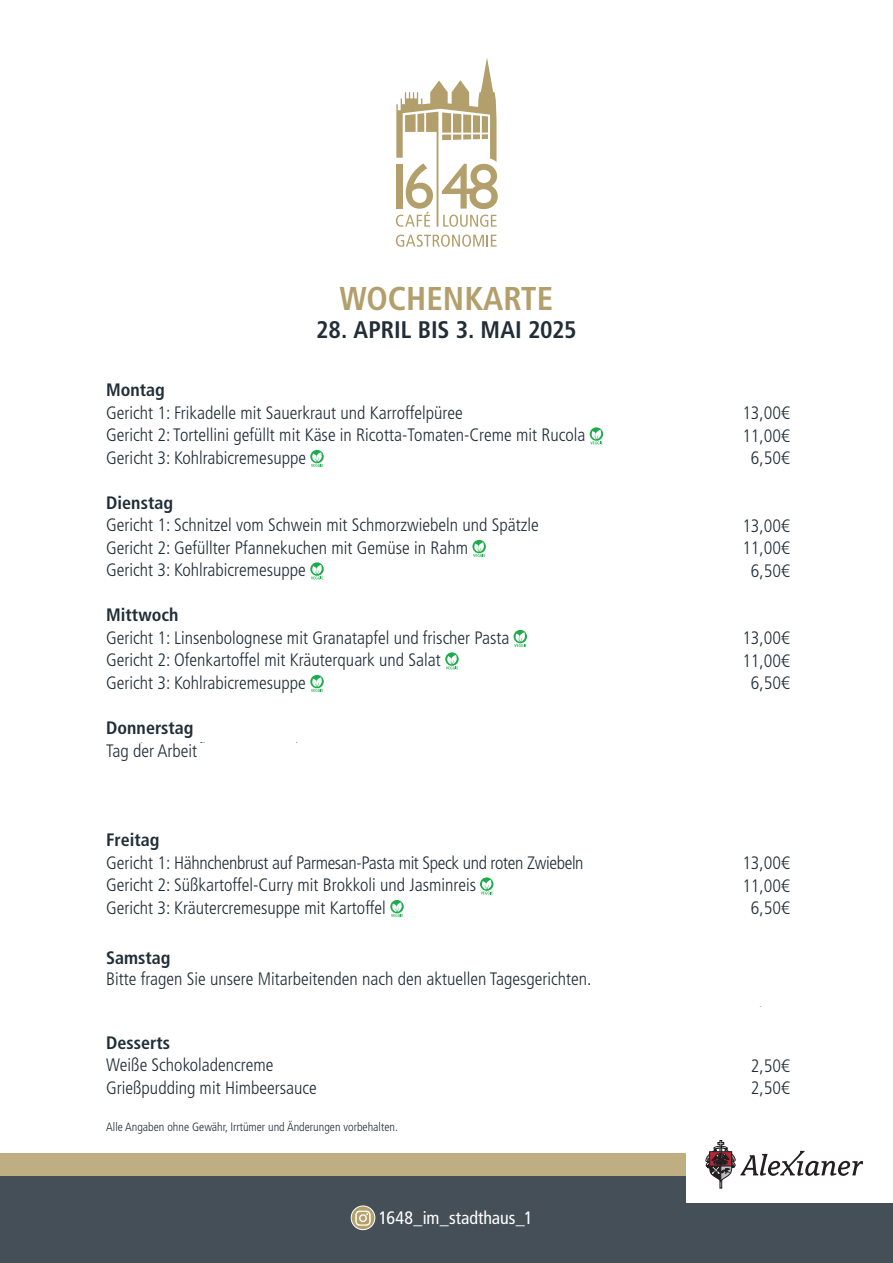
<style>
.page{position:relative;width:893px;height:1263px;background:#fff}
.page>*{position:absolute;margin:0;border:0;box-sizing:border-box;transform-origin:0 0}
.t1{font:700 condensed 33px "Frutiger LT Std";color:#b39f6b}
.t2{font:700 condensed 24px "Frutiger LT Std";color:#212e38}
.t3{font:300 condensed 18px/22.5px "Frutiger LT Std";color:#212e38}
.t4{font:700 condensed 18px "Frutiger LT Std";color:#212e38}
.t5{font:condensed 18px "Frutiger LT Std";letter-spacing:-.005em;color:#fff}
.t6{font:300 condensed 12px "Frutiger LT Std";color:#212e38}
</style>
<div class="page">
<svg style="left:590px;top:427px;width:13px;height:14px"></svg>
<svg style="left:590px;top:430px;width:13px;height:14px"></svg>
<div style="left:310px;top:450px;width:14px;height:13px;background:#1cac4b;border-radius:50%"></div>
<svg style="left:310px;top:452px;width:14px;height:15px"></svg>
<div style="left:472px;top:540px;width:14px;height:13px;background:#1cac4b;border-radius:50%"></div>
<svg style="left:472px;top:542px;width:14px;height:15px"></svg>
<svg style="left:310px;top:562px;width:14px;height:14px"></svg>
<svg style="left:310px;top:565px;width:14px;height:14px"></svg>
<svg style="left:514px;top:630px;width:13px;height:13px"></svg>
<svg style="left:514px;top:632px;width:13px;height:15px"></svg>
<svg style="left:445px;top:652px;width:14px;height:14px"></svg>
<svg style="left:445px;top:655px;width:14px;height:14px"></svg>
<div style="left:310px;top:675px;width:14px;height:13px;background:#1cac4b;border-radius:50%"></div>
<svg style="left:310px;top:677px;width:14px;height:15px"></svg>
<svg style="left:480px;top:877px;width:13px;height:14px"></svg>
<svg style="left:480px;top:880px;width:13px;height:14px"></svg>
<div style="left:390px;top:900px;width:14px;height:13px;background:#1cac4b;border-radius:50%"></div>
<svg style="left:390px;top:902px;width:14px;height:15px"></svg>
<div style="left:0;top:1153px;width:893px;height:110px;background:#bfae82"></div>
<div style="left:0;top:1176px;width:893px;height:87px;background:#444f58"></div>
<div style="left:686px;top:1132px;width:207px;height:71px;background:#fff"></div>
<svg style="left:706px;top:1140px;width:157px;height:48px"></svg>
<img style="left:351px;top:1206px;width:24px;height:24px;border-radius:12px">
<div style="left:351px;top:1205px;width:24px;height:25px;border:1px solid #fff;border-radius:50%"></div>
<svg style="left:396px;top:235px;width:101px;height:12px"></svg>
<svg style="left:396px;top:58px;width:102px;height:169px"></svg>
<h1 class="t1" style="left:340px;top:279px;width:215px">WOCHENKARTE</h1>
<h2 class="t2" style="left:316px;top:316px;width:262px">28. APRIL BIS 3. MAI 2025</h2>
<p class="t4" style="left:106px;top:379px;width:60px">Montag</p>
<p class="t3" style="left:106px;top:402px;width:481px">Gericht 1: Frikadelle mit Sauerkraut und Karroffelpüree<br>Gericht 2: Tortellini gefüllt mit Käse in Ricotta-Tomaten-Creme mit Rucola<br>Gericht 3: Kohlrabicremesuppe</p>
<p class="t4" style="left:106px;top:492px;width:68px">Dienstag</p>
<p class="t3" style="left:106px;top:514px;width:434px">Gericht 1: Schnitzel vom Schwein mit Schmorzwiebeln und Spätzle<br>Gericht 2: Gefüllter Pfannekuchen mit Gemüse in Rahm<br>Gericht 3: Kohlrabicremesuppe</p>
<p class="t4" style="left:106px;top:604px;width:74px">Mittwoch</p>
<p class="t3" style="left:106px;top:627px;width:405px">Gericht 1: Linsenbolognese mit Granatapfel und frischer Pasta<br>Gericht 2: Ofenkartoffel mit Kräuterquark und Salat<br>Gericht 3: Kohlrabicremesuppe</p>
<p class="t4" style="left:106px;top:717px;width:89px">Donnerstag</p>
<p class="t3" style="left:106px;top:740px;width:93px">Tag der Arbeit</p>
<p class="t4" style="left:106px;top:829px;width:55px">Freitag</p>
<p class="t3" style="left:106px;top:852px;width:479px">Gericht 1: Hähnchenbrust auf Parmesan-Pasta mit Speck und roten Zwiebeln<br>Gericht 2: Süßkartoffel-Curry mit Brokkoli und Jasminreis<br>Gericht 3: Kräutercremesuppe mit Kartoffel</p>
<p class="t4" style="left:106px;top:947px;width:66px">Samstag</p>
<p class="t3" style="left:106px;top:967px;width:487px">Bitte fragen Sie unsere Mitarbeitenden nach den aktuellen Tagesgerichten.</p>
<p class="t4" style="left:106px;top:1032px;width:65px">Desserts</p>
<p class="t3" style="left:106px;top:1054px;width:212px">Weiße Schokoladencreme<br>Grießpudding mit Himbeersauce</p>
<p class="t6" style="left:106px;top:1120px;width:293px">Alle Angaben ohne Gewähr, Irrtümer und Änderungen vorbehalten.</p>
<p class="t5" style="left:379px;top:1208px;width:155px">1648_im_stadthaus_1</p>
<p class="t3" style="left:742px;top:402px;width:49px;text-align:center">13,00€<br>11,00€<br>6,50€</p>
<p class="t3" style="left:742px;top:514px;width:49px;text-align:center">13,00€<br>11,00€<br>6,50€</p>
<p class="t3" style="left:742px;top:627px;width:49px;text-align:center">13,00€<br>11,00€<br>6,50€</p>
<p class="t3" style="left:742px;top:852px;width:49px;text-align:center">13,00€<br>11,00€<br>6,50€</p>
<p class="t3" style="left:751px;top:1054px;width:40px">2,50€<br>2,50€</p>
</div>
